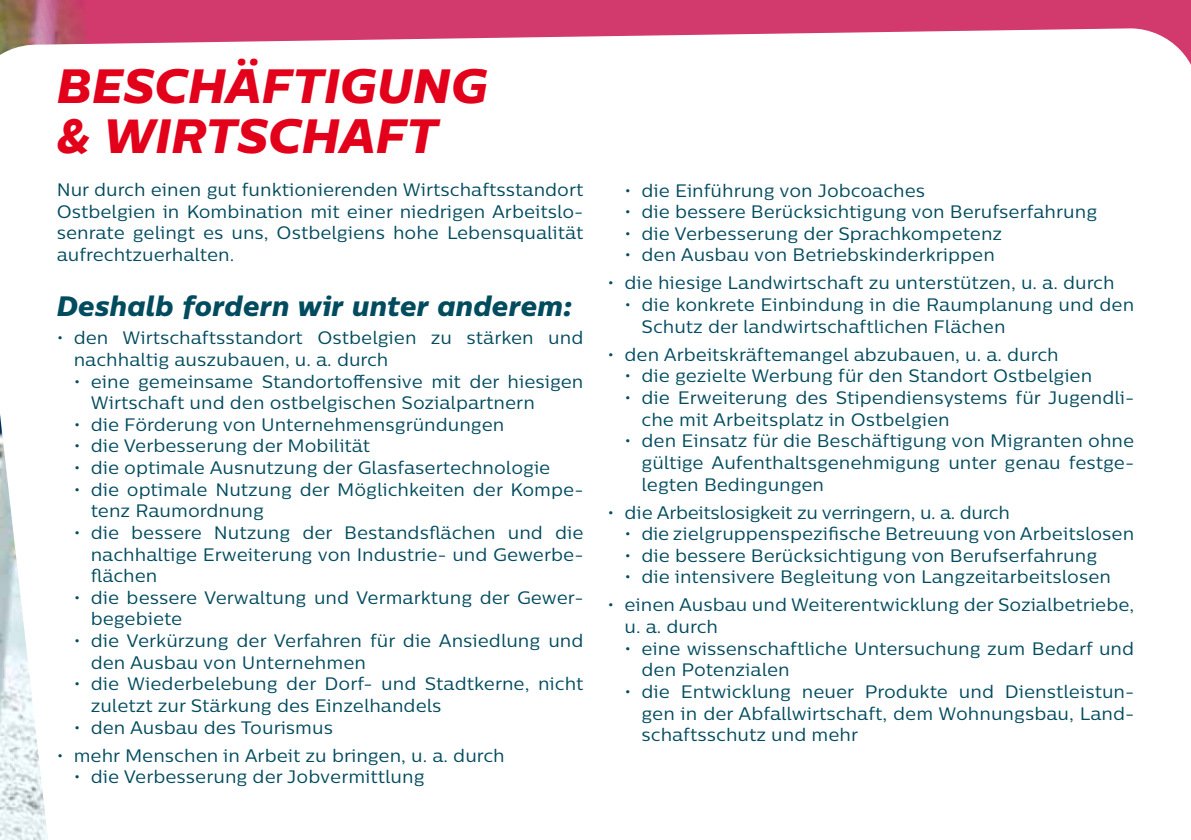
<style>
.page{position:relative;width:1191px;height:840px;background:#fff}
.page>*{position:absolute;margin:0;border:0;box-sizing:border-box;transform-origin:0 0}
.t1{font:italic 48px/50px "Centrale Sans X Bold";color:#e2001a}
.t2{font:italic 28px "Centrale Sans X Bold";color:#004b5e}
.t3{font:18px/21.6px "Centrale Sans";color:#004b5e}
.t4{font:18px "Centrale Sans";letter-spacing:-.02em;color:#004b5e}
</style>
<div class="page">
<div style="left:0;top:0;width:1191px;height:839px;background:#d2396c"></div>
<img style="left:0;top:0;width:85px;height:28px">
<div style="left:0;top:28px;width:1191px;height:811px;background:#fff"></div>
<h1 class="t1" style="left:57px;top:60px;width:432px">BESCHÄFTIGUNG &amp; WIRTSCHAFT</h1>
<p class="t3" style="left:57px;top:179px;width:528px;text-align:justify">Nur durch einen gut funktionierenden Wirtschaftsstandort Ostbelgien in Kombination mit einer niedrigen Arbeitslo&shy;senrate gelingt es uns, Ostbelgiens hohe Lebensqualität aufrechtzuerhalten.</p>
<h2 class="t2" style="left:57px;top:288px;width:517px">Deshalb fordern wir unter anderem:</h2>
<p class="t3" style="left:74px;top:327px;width:511px;text-indent:-17px">• den Wirtschaftsstandort Ostbelgien zu stärken und nachhaltig auszubauen, u. a. durch</p>
<p class="t3" style="left:91px;top:370px;width:494px;text-indent:-17px">• eine gemeinsame Standortoffensive mit der hiesigen<br>Wirtschaft und den ostbelgischen Sozialpartnern</p>
<p class="t3" style="left:74px;top:413px;width:432px">• die Förderung von Unternehmensgründungen</p>
<p class="t3" style="left:74px;top:435px;width:298px">• die Verbesserung der Mobilität</p>
<p class="t3" style="left:74px;top:456px;width:478px">• die optimale Ausnutzung der Glasfasertechnologie</p>
<p class="t3" style="left:91px;top:478px;width:494px;text-indent:-17px">• die optimale Nutzung der Möglichkeiten der Kompe&shy;tenz Raumordnung</p>
<p class="t3" style="left:91px;top:521px;width:494px;text-align:justify;text-indent:-17px">• die bessere Nutzung der Bestandsflächen und die nachhaltige Erweiterung von Industrie- und Gewerbe&shy;flächen</p>
<p class="t3" style="left:91px;top:586px;width:494px;text-indent:-17px">• die bessere Verwaltung und Vermarktung der Gewer&shy;begebiete</p>
<p class="t3" style="left:91px;top:629px;width:494px;text-indent:-17px">• die Verkürzung der Verfahren für die Ansiedlung und den Ausbau von Unternehmen</p>
<p class="t3" style="left:91px;top:672px;width:494px;text-indent:-17px">• die Wiederbelebung der Dorf- und Stadtkerne, nicht zuletzt zur Stärkung des Einzelhandels</p>
<p class="t3" style="left:74px;top:715px;width:261px">• den Ausbau des Tourismus</p>
<p class="t3" style="left:57px;top:743px;width:449px">• mehr Menschen in Arbeit zu bringen, u. a. durch</p>
<p class="t3" style="left:74px;top:765px;width:352px">• die Verbesserung der Jobvermittlung</p>
<p class="t3" style="left:624px;top:179px;width:302px">• die Einführung von Jobcoaches</p>
<p class="t3" style="left:624px;top:201px;width:474px">• die bessere Berücksichtigung von Berufserfahrung</p>
<p class="t3" style="left:624px;top:222px;width:379px">• die Verbesserung der Sprachkompetenz</p>
<p class="t3" style="left:624px;top:244px;width:372px">• den Ausbau von Betriebskinderkrippen</p>
<p class="t3" style="left:607px;top:272px;width:508px">• die hiesige Landwirtschaft zu unterstützen, u. a. durch</p>
<p class="t3" style="left:641px;top:293px;width:494px;text-indent:-17px">• die konkrete Einbindung in die Raumplanung und den<br>Schutz der landwirtschaftlichen Flächen</p>
<p class="t3" style="left:607px;top:343px;width:453px">• den Arbeitskräftemangel abzubauen, u. a. durch</p>
<p class="t3" style="left:624px;top:365px;width:469px">• die gezielte Werbung für den Standort Ostbelgien</p>
<p class="t3" style="left:641px;top:386px;width:494px;text-indent:-17px">• die Erweiterung des Stipendiensystems für Jugendli&shy;che mit Arbeitsplatz in Ostbelgien</p>
<p class="t3" style="left:641px;top:429px;width:494px;text-align:justify;text-indent:-17px">• den Einsatz für die Beschäftigung von Migranten ohne gültige Aufenthaltsgenehmigung unter genau festge&shy;legten Bedingungen</p>
<p class="t4" style="left:607px;top:500px;width:404px">• die Arbeitslosigkeit zu verringern, u. a. durch</p>
<p class="t3" style="left:624px;top:522px;width:511px">• die zielgruppenspezifische Betreuung von Arbeitslosen</p>
<p class="t3" style="left:624px;top:544px;width:474px">• die bessere Berücksichtigung von Berufserfahrung</p>
<p class="t3" style="left:624px;top:565px;width:488px">• die intensivere Begleitung von Langzeitarbeitslosen</p>
<p class="t3" style="left:624px;top:593px;width:511px;text-indent:-17px">• einen Ausbau und Weiterentwicklung der Sozialbetriebe, u. a. durch</p>
<p class="t3" style="left:641px;top:637px;width:494px;text-indent:-17px">• eine wissenschaftliche Untersuchung zum Bedarf und den Potenzialen</p>
<p class="t3" style="left:641px;top:680px;width:494px;text-align:justify;text-indent:-17px">• die Entwicklung neuer Produkte und Dienstleistun&shy;gen in der Abfallwirtschaft, dem Wohnungsbau, Land&shy;schaftsschutz und mehr</p>
</div>
